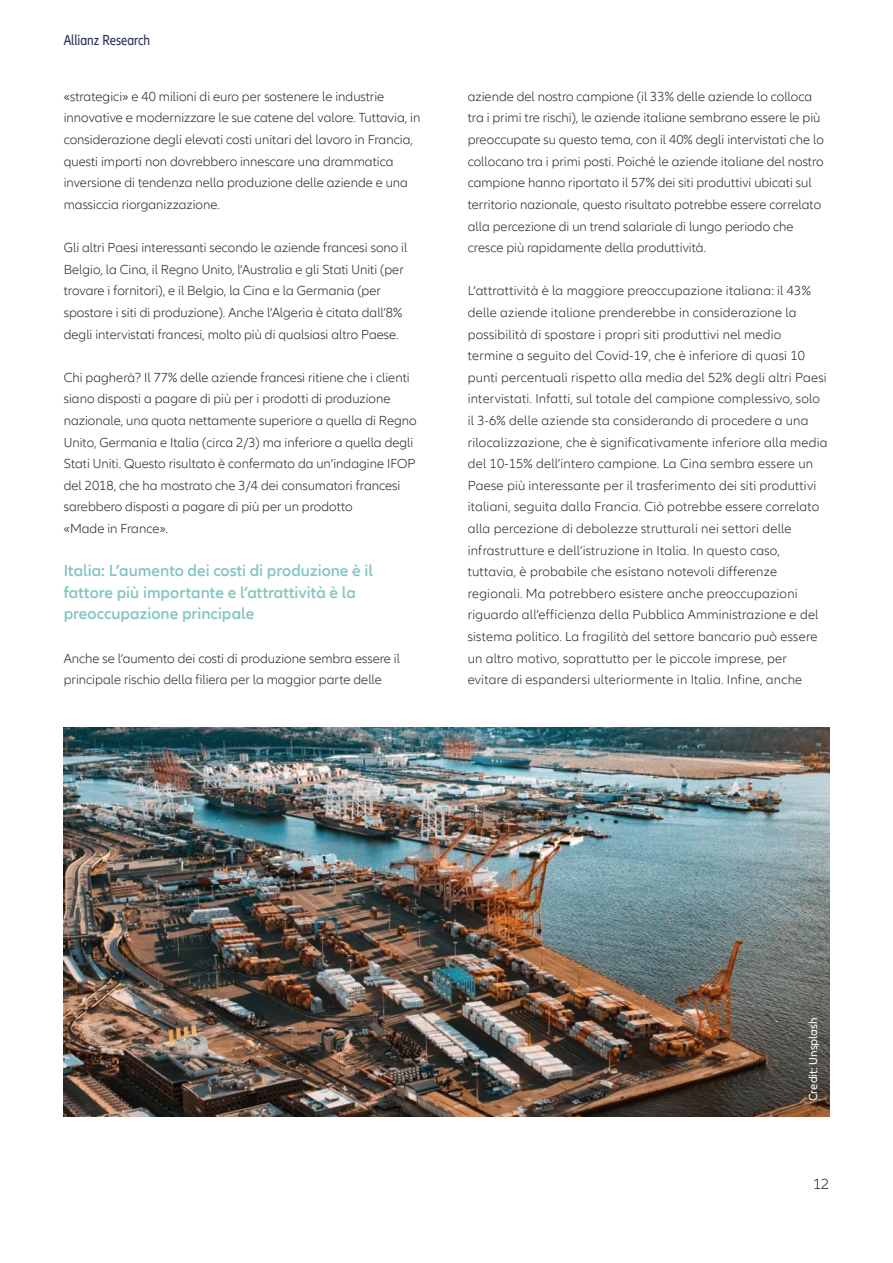
<style>
.page{position:relative;width:893px;height:1263px;background:#fff}
.page>*{position:absolute;margin:0;border:0;box-sizing:border-box;transform-origin:0 0}
.t1{font:600 16.5px/21.6px "Allianz Neo";color:#84c5bf}
.t2{font:condensed 15px "Allianz Neo";color:#263056}
.t3{font:300 15px "Allianz Neo";color:#272526}
.t4{font:300 13.5px/21.6px "Allianz Neo";color:#272526}
.t5{font:12px "Allianz Neo";color:#fff}
</style>
<div class="page">
<img style="left:64px;top:727px;width:765px;height:389px">
<p class="t2" style="left:64px;top:31px;width:88px">Allianz Research</p>
<p class="t4" style="left:64px;top:86px;width:358px">«strategici» e 40 milioni di euro per sostenere le industrie innovative e modernizzare le sue catene del valore. Tuttavia, in considerazione degli elevati costi unitari del lavoro in Francia, questi importi non dovrebbero innescare una drammatica inversione di tendenza nella produzione delle aziende e una massiccia riorganizzazione.</p>
<p class="t4" style="left:64px;top:237px;width:345px">Gli altri Paesi interessanti secondo le aziende francesi sono il Belgio, la Cina, il Regno Unito, l’Australia e gli Stati Uniti (per trovare i fornitori), e il Belgio, la Cina e la Germania (per spostare i siti di produzione). Anche l’Algeria è citata dall’8% degli intervistati francesi, molto più di qualsiasi altro Paese.</p>
<p class="t4" style="left:64px;top:366px;width:354px">Chi pagherà? Il 77% delle aziende francesi ritiene che i clienti siano disposti a pagare di più per i prodotti di produzione nazionale, una quota nettamente superiore a quella di Regno Unito, Germania e Italia (circa 2/3) ma inferiore a quella degli Stati Uniti. Questo risultato è confermato da un’indagine IFOP del 2018, che ha mostrato che 3/4 dei consumatori francesi sarebbero disposti a pagare di più per un prodotto<br>«Made in France».</p>
<p class="t1" style="left:64px;top:560px;width:311px">Italia: L’aumento dei costi di produzione è il fattore più importante e l’attrattività è la preoccupazione principale</p>
<p class="t4" style="left:64px;top:647px;width:338px">Anche se l’aumento dei costi di produzione sembra essere il principale rischio della filiera per la maggior parte delle</p>
<p class="t4" style="left:468px;top:86px;width:358px">aziende del nostro campione (il 33% delle aziende lo colloca tra i primi tre rischi), le aziende italiane sembrano essere le più preoccupate su questo tema, con il 40% degli intervistati che lo collocano tra i primi posti. Poiché le aziende italiane del nostro campione hanno riportato il 57% dei siti produttivi ubicati sul territorio nazionale, questo risultato potrebbe essere correlato alla percezione di un trend salariale di lungo periodo che cresce più rapidamente della produttività.</p>
<p class="t4" style="left:468px;top:280px;width:361px">L’attrattività è la maggiore preoccupazione italiana: il 43% delle aziende italiane prenderebbe in considerazione la possibilità di spostare i propri siti produttivi nel medio termine a seguito del Covid-19, che è inferiore di quasi 10 punti percentuali rispetto alla media del 52% degli altri Paesi intervistati. Infatti, sul totale del campione complessivo, solo il 3-6% delle aziende sta considerando di procedere a una rilocalizzazione, che è significativamente inferiore alla media del 10-15% dell’intero campione. La Cina sembra essere un Paese più interessante per il trasferimento dei siti produttivi italiani, seguita dalla Francia. Ciò potrebbe essere correlato alla percezione di debolezze strutturali nei settori delle infrastrutture e dell’istruzione in Italia. In questo caso, tuttavia, è probabile che esistano notevoli differenze regionali. Ma potrebbero esistere anche preoccupazioni riguardo all’efficienza della Pubblica Amministrazione e del sistema politico. La fragilità del settore bancario può essere un altro motivo, soprattutto per le piccole imprese, per evitare di espandersi ulteriormente in Italia. Infine, anche</p>
<p class="t5" style="left:806px;top:1101px;width:85px;rotate:-90deg">Credit: Unsplash</p>
<p class="t3" style="left:813px;top:1175px;width:18px">12</p>
</div>
